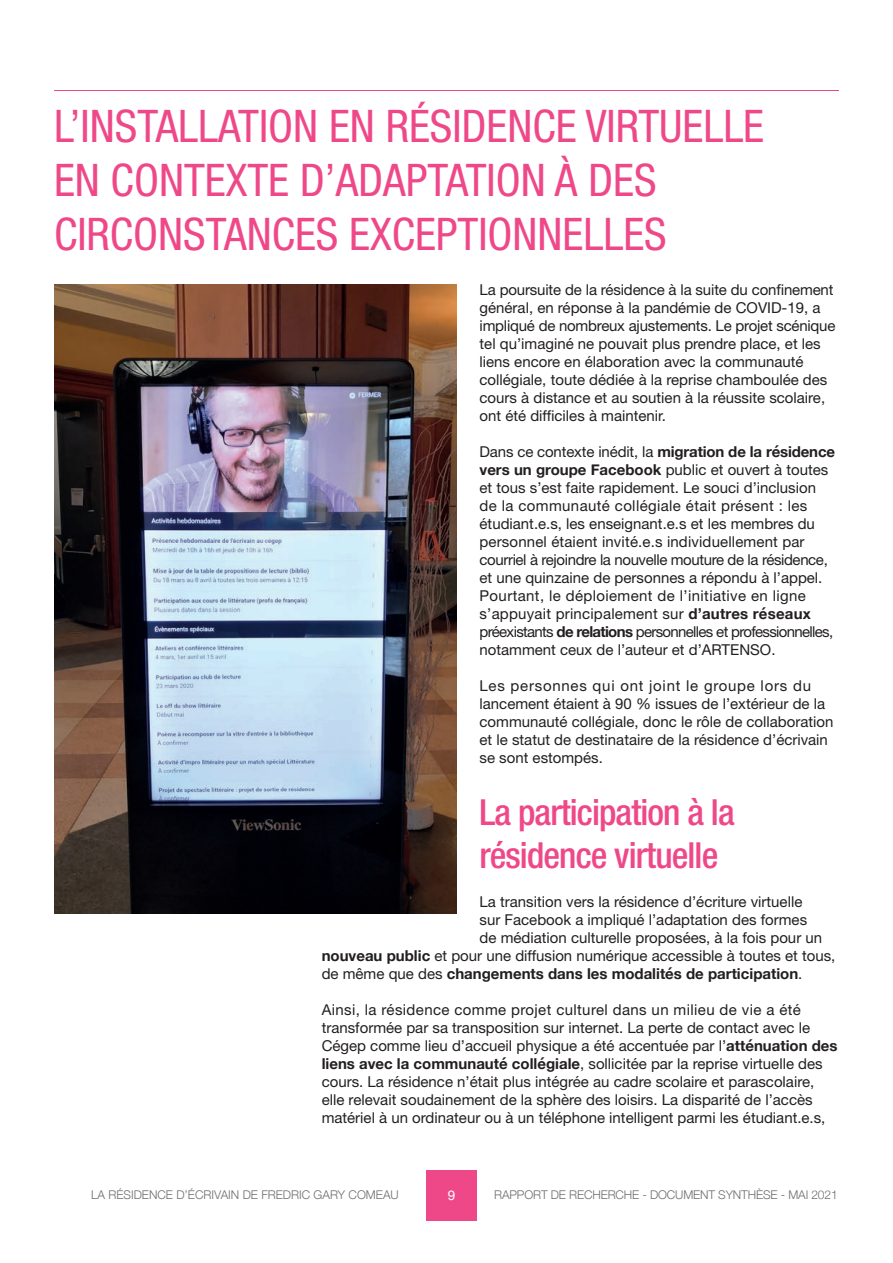
<style>
.page{position:relative;width:893px;height:1263px;background:#fff}
.page>*{position:absolute;margin:0;border:0;box-sizing:border-box;transform-origin:0 0}
.t1{font:condensed 45px/54px "Helvetica Neue LT Std";color:#ef4889}
.t2{font:500 condensed 36px/43.2px "Helvetica Neue LT Std";letter-spacing:-.025em;color:#ef4889}
.t3{font:15px/18px "Helvetica Neue LT Std";color:#231f20}
.t4{font:700 15px "Helvetica Neue";color:#231f20}
.t5{font:13.5px "Helvetica Neue";color:#fff}
.t6{font:300 12px "Helvetica Neue";letter-spacing:-.01em;color:#6c6d70}
.s1{font-family:"Helvetica Neue";font-weight:700}
.s2{font-family:"Helvetica Neue LT Std";font-weight:400}
</style>
<div class="page">
<div style="left:426px;top:1170px;width:51px;height:50px;background:#ef4889"></div>
<hr style="left:54px;top:90px;width:785px;height:1px;background:#ef4889">
<img style="left:54px;top:285px;width:402px;height:628px">
<h1 class="t1" style="left:54px;top:98px;width:712px">L’INSTALLATION EN RÉSIDENCE VIRTUELLE<br>EN CONTEXTE D’ADAPTATION À DES<br>CIRCONSTANCES EXCEPTIONNELLES</h1>
<p class="t3" style="left:480px;top:281px;width:357px">La poursuite de la résidence à la suite du confinement général, en réponse à la pandémie de COVID-19, a impliqué de nombreux ajustements. Le projet scénique tel qu’imaginé ne pouvait plus prendre place, et les liens encore en élaboration avec la communauté collégiale, toute dédiée à la reprise chamboulée des cours à distance et au soutien à la réussite scolaire, ont été difficiles à maintenir.</p>
<p class="t3" style="left:480px;top:443px;width:357px">Dans ce contexte inédit, la <span class="s1">migration de la résidence vers un groupe Facebook</span> public et ouvert à toutes et tous s’est faite rapidement. Le souci d’inclusion de la communauté collégiale était présent : les étudiant.e.s, les enseignant.e.s et les membres du personnel étaient invité.e.s individuellement par courriel à rejoindre la nouvelle mouture de la résidence, et une quinzaine de personnes a répondu à l’appel.<br>Pourtant, le déploiement de l’initiative en ligne s’appuyait principalement sur <span class="s1">d’autres réseaux </span>préexistants <span class="s1">de relations</span> personnelles et professionnelles, notamment ceux de l’auteur et d’ARTENSO.</p>
<p class="t3" style="left:480px;top:677px;width:355px">Les personnes qui ont joint le groupe lors du lancement étaient à 90 % issues de l’extérieur de la communauté collégiale, donc le rôle de collaboration et le statut de destinataire de la résidence d’écrivain se sont estompés.</p>
<h2 class="t2" style="left:480px;top:790px;width:257px">La participation à la résidence virtuelle</h2>
<p class="t3" style="left:480px;top:893px;width:324px">La transition vers la résidence d’écriture virtuelle</p>
<p class="t3" style="left:480px;top:911px;width:329px">sur Facebook a impliqué l’adaptation des formes</p>
<p class="t3" style="left:480px;top:929px;width:344px">de médiation culturelle proposées, à la fois pour un</p>
<p class="t3" style="left:322px;top:947px;width:515px"><span class="s1">nouveau public</span> et pour une diffusion numérique accessible à toutes et tous,</p>
<p class="t4" style="left:322px;top:962px;width:482px"><span class="s2">de même que des</span> changements dans les modalités de participation<span class="s2">.</span></p>
<p class="t3" style="left:322px;top:1001px;width:517px">Ainsi, la résidence comme projet culturel dans un milieu de vie a été transformée par sa transposition sur internet. La perte de contact avec le Cégep comme lieu d’accueil physique a été accentuée par l’<span class="s1">atténuation des liens avec la communauté collégiale</span>, sollicitée par la reprise virtuelle des cours. La résidence n’était plus intégrée au cadre scolaire et parascolaire, elle relevait soudainement de la sphère des loisirs. La disparité de l’accès matériel à un ordinateur ou à un téléphone intelligent parmi les étudiant.e.s,</p>
<p class="t6" style="left:91px;top:1187px;width:309px">LA RÉSIDENCE D’ÉCRIVAIN DE FREDRIC GARY COMEAU</p>
<p class="t5" style="left:448px;top:1187px;width:9px">9</p>
<p class="t6" style="left:494px;top:1187px;width:345px">RAPPORT DE RECHERCHE - DOCUMENT SYNTHÈSE - MAI 2021</p>
</div>
